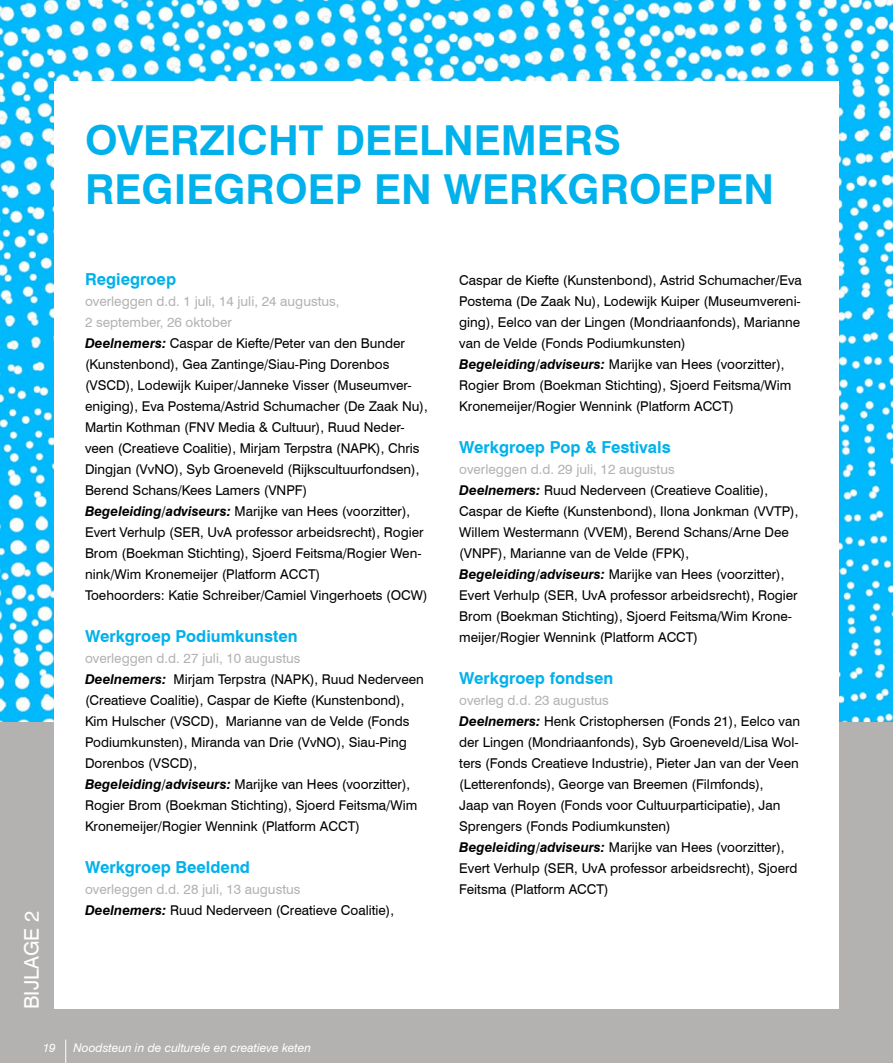
<style>
.page{position:relative;width:893px;height:1063px;background:#fff}
.page>*{position:absolute;margin:0;border:0;box-sizing:border-box;transform-origin:0 0}
.t1{font:700 41.4px/49.7px "Swiss 721 BT";color:#00b1eb}
.t2{font:20.25px "Swiss 721 BT";color:#fff}
.t3{font:700 16.5px "Swiss 721 BT";color:#00b1eb}
.t4{font:13.5px/21px "Swiss 721 BT";color:#000}
.t5{font:italic 12px "Swiss 721 BT";color:#fff}
.s1{color:#b4b1b1}
.s2{font-weight:700;font-style:italic}
</style>
<div class="page">
<img style="left:0;top:0;width:893px;height:723px">
<div style="left:0;top:723px;width:893px;height:340px;background:#b4b1b1"></div>
<div style="left:54px;top:82px;width:785px;height:927px;background:#fff"></div>
<svg style="left:65px;top:1040px;width:1px;height:23px"></svg>
<h2 class="t2" style="left:19px;top:1009px;width:99px;rotate:-90deg">BIJLAGE 2</h2>
<h1 class="t1" style="left:85px;top:115px;width:691px">OVERZICHT DEELNEMERS<br>REGIEGROEP EN WERKGROEPEN</h1>
<p class="t3" style="left:85px;top:269px;width:93px">Regiegroep</p>
<p class="t4" style="left:85px;top:291px;width:344px"><span class="s1">overleggen d.d. 1 juli, 14 juli, 24 augustus,<br>2 september, 26 oktober<br></span><span class="s2">Deelnemers:</span> Caspar de Kiefte/Peter van den Bunder (Kunstenbond), Gea Zantinge/Siau-Ping Dorenbos (VSCD), Lodewijk Kuiper/Janneke Visser (Museumver&shy;eniging), Eva Postema/Astrid Schumacher (De Zaak Nu), Martin Kothman (FNV Media &amp; Cultuur), Ruud Neder&shy;veen (Creatieve Coalitie), Mirjam Terpstra (NAPK), Chris Dingjan (VvNO), Syb Groeneveld (Rijkscultuurfondsen), Berend Schans/Kees Lamers (VNPF)<br><span class="s2">Begeleiding/adviseurs:</span> Marijke van Hees (voorzitter), Evert Verhulp (SER, UvA professor arbeidsrecht), Rogier Brom (Boekman Stichting), Sjoerd Feitsma/Rogier Wen&shy;nink/Wim Kronemeijer (Platform ACCT)<br>Toehoorders: Katie Schreiber/Camiel Vingerhoets (OCW)</p>
<p class="t3" style="left:85px;top:626px;width:214px">Werkgroep Podiumkunsten</p>
<p class="t4" style="left:85px;top:648px;width:340px"><span class="s1">overleggen d.d. 27 juli, 10 augustus<br></span><span class="s2">Deelnemers:</span> Mirjam Terpstra (NAPK), Ruud Nederveen (Creatieve Coalitie), Caspar de Kiefte (Kunstenbond), Kim Hulscher (VSCD), Marianne van de Velde (Fonds Podiumkunsten), Miranda van Drie (VvNO), Siau-Ping Dorenbos (VSCD),<br><span class="s2">Begeleiding/adviseurs:</span> Marijke van Hees (voorzitter), Rogier Brom (Boekman Stichting), Sjoerd Feitsma/Wim Kronemeijer/Rogier Wennink (Platform ACCT)</p>
<p class="t3" style="left:85px;top:857px;width:167px">Werkgroep Beeldend</p>
<p class="t4" style="left:85px;top:879px;width:311px"><span class="s1">overleggen d.d. 28 juli, 13 augustus<br></span><span class="s2">Deelnemers:</span> Ruud Nederveen (Creatieve Coalitie),</p>
<p class="t4" style="left:459px;top:270px;width:344px">Caspar de Kiefte (Kunstenbond), Astrid Schumacher/Eva Postema (De Zaak Nu), Lodewijk Kuiper (Museumvereni&shy;ging), Eelco van der Lingen (Mondriaanfonds), Marianne van de Velde (Fonds Podiumkunsten)<br><span class="s2">Begeleiding/adviseurs:</span> Marijke van Hees (voorzitter), Rogier Brom (Boekman Stichting), Sjoerd Feitsma/Wim Kronemeijer/Rogier Wennink (Platform ACCT)</p>
<p class="t3" style="left:459px;top:437px;width:213px">Werkgroep Pop &amp; Festivals</p>
<p class="t4" style="left:459px;top:459px;width:341px"><span class="s1">overleggen d.d. 29 juli, 12 augustus<br></span><span class="s2">Deelnemers:</span> Ruud Nederveen (Creatieve Coalitie), Caspar de Kiefte (Kunstenbond), Ilona Jonkman (VVTP), Willem Westermann (VVEM), Berend Schans/Arne Dee (VNPF), Marianne van de Velde (FPK), <span class="s2">Begeleiding/adviseurs:</span> Marijke van Hees (voorzitter), Evert Verhulp (SER, UvA professor arbeidsrecht), Rogier Brom (Boekman Stichting), Sjoerd Feitsma/Wim Krone&shy;meijer/Rogier Wennink (Platform ACCT)</p>
<p class="t3" style="left:459px;top:668px;width:156px">Werkgroep fondsen</p>
<p class="t4" style="left:459px;top:690px;width:342px"><span class="s1">overleg d.d. 23 augustus<br></span><span class="s2">Deelnemers:</span> Henk Cristophersen (Fonds 21), Eelco van der Lingen (Mondriaanfonds), Syb Groeneveld/Lisa Wol&shy;ters (Fonds Creatieve Industrie), Pieter Jan van der Veen (Letterenfonds), George van Breemen (Filmfonds),<br>Jaap van Royen (Fonds voor Cultuurparticipatie), Jan Sprengers (Fonds Podiumkunsten)<br><span class="s2">Begeleiding/adviseurs:</span> Marijke van Hees (voorzitter), Evert Verhulp (SER, UvA professor arbeidsrecht), Sjoerd Feitsma (Platform ACCT)</p>
<p class="t5" style="left:43px;top:1040px;width:15px">19</p>
<p class="t5" style="left:73px;top:1040px;width:239px">Noodsteun in de culturele en creatieve keten</p>
</div>
